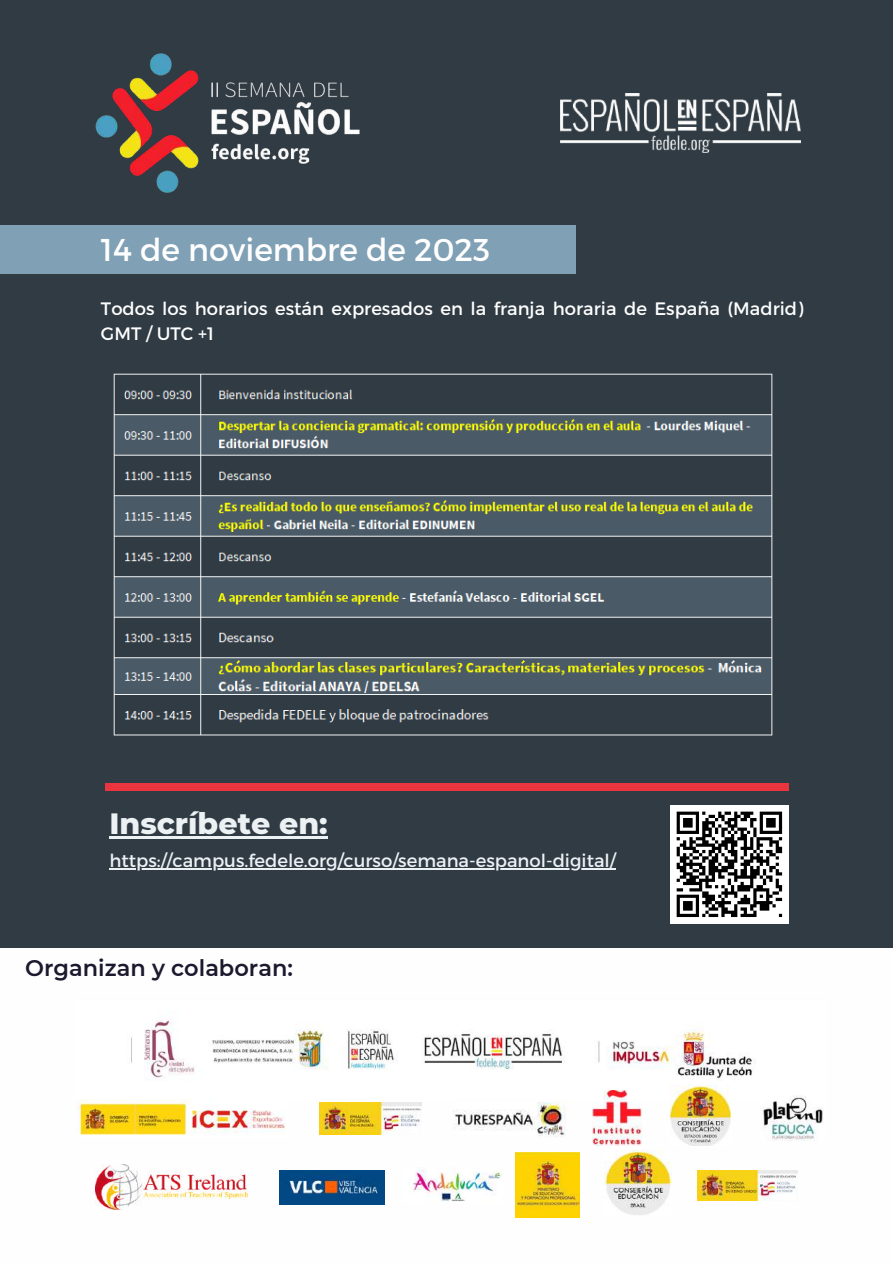
<style>
.page{position:relative;width:893px;height:1264px;background:#fff}
.page>*{position:absolute;margin:0;border:0;box-sizing:border-box;transform-origin:0 0}
.t1{font:31.5px "Montserrat";color:#fefefe}
.t2{font:800 30px "Montserrat";color:#ecf1f4}
.t3{font:600 22.5px "Montserrat";color:#1c182e}
.t4{font:18px/24.8px "Montserrat";color:#fefefe}
.t5{font:18px "Montserrat";color:#ecf1f4}
</style>
<div class="page">
<div style="left:0;top:0;width:892px;height:1262px;background:#303b43"></div>
<div style="left:0;top:948px;width:892px;height:314px;background:#fefefe"></div>
<img style="left:560px;top:93px;width:240px;height:60px">
<img style="left:95px;top:53px;width:265px;height:140px">
<div style="left:0;top:225px;width:575px;height:49px;background:#7fa0b5"></div>
<img style="left:113px;top:373px;width:660px;height:363px">
<div style="left:105px;top:783px;width:683px;height:7px;background:#ea353f"></div>
<div style="left:670px;top:805px;width:118px;height:118px;background:#fff"></div>
<svg style="left:676px;top:811px;width:107px;height:27px"></svg>
<img style="left:76px;top:838px;width:722px;height:380px">
<img style="left:452px;top:1102px;width:114px;height:35px">
<img style="left:592px;top:1090px;width:49px;height:55px">
<img style="left:670px;top:1085px;width:60px;height:60px">
<img style="left:77px;top:1099px;width:210px;height:37px">
<img style="left:760px;top:1095px;width:64px;height:46px">
<img style="left:319px;top:1102px;width:102px;height:32px">
<img style="left:95px;top:1164px;width:152px;height:45px">
<img style="left:279px;top:1169px;width:105px;height:35px">
<img style="left:403px;top:1166px;width:99px;height:36px">
<img style="left:515px;top:1152px;width:64px;height:64px">
<img style="left:604px;top:1150px;width:67px;height:66px">
<img style="left:697px;top:1169px;width:100px;height:31px">
<hr style="left:109px;top:836px;width:219px;height:2px;background:#ecf1f4">
<hr style="left:109px;top:868px;width:506px;height:1px;background:#ecf1f4">
<h1 class="t1" style="left:101px;top:229px;width:390px">14 de noviembre de 2023</h1>
<p class="t4" style="left:101px;top:295px;width:703px">Todos los horarios están expresados en la franja horaria de España (Madrid)<br>GMT / UTC +1</p>
<h2 class="t2" style="left:109px;top:804px;width:220px">Inscríbete en:</h2>
<p class="t5" style="left:109px;top:849px;width:508px">https://campus.fedele.org/curso/semana-espanol-digital/</p>
<p class="t3" style="left:25px;top:954px;width:269px">Organizan y colaboran:</p>
</div>
